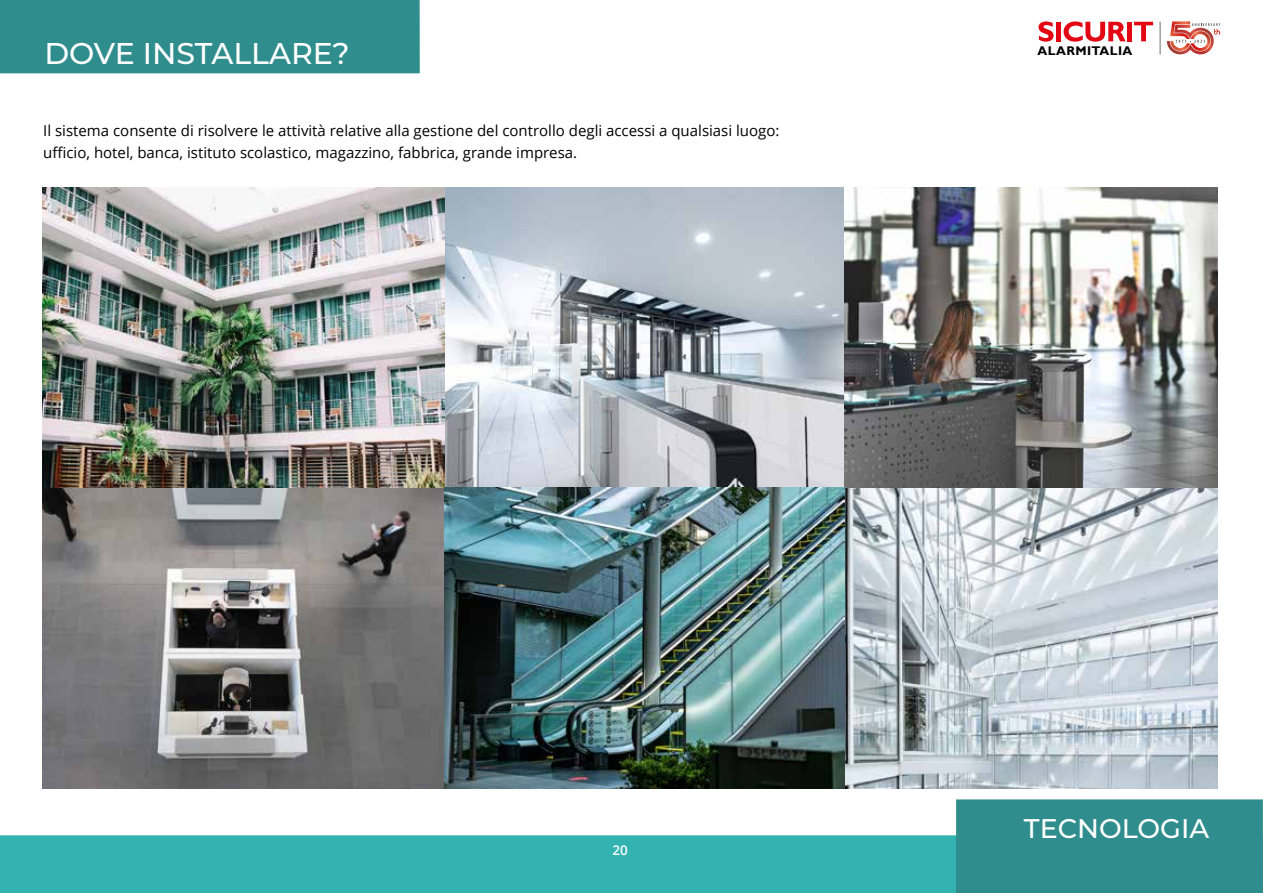
<style>
.page{position:relative;width:1263px;height:893px;background:#fff}
.page>*{position:absolute;margin:0;border:0;box-sizing:border-box;transform-origin:0 0}
.t1{font:500 30px "Montserrat";color:#fff}
.t2{font:500 27px "Montserrat";color:#fff}
.t3{font:15px/22.5px "Open Sans";color:#010101}
.t4{font:600 13.5px "Open Sans";color:#fff}
.t5{font:700 12.75px "Gill Sans";letter-spacing:.03em;color:#000}
</style>
<div class="page">
<div style="left:0;top:835px;width:956px;height:58px;background:#32b2b1"></div>
<svg style="left:1167px;top:21px;width:53px;height:33px"></svg>
<hr style="left:1160px;top:22px;width:1px;height:33px;background:#706f6f">
<svg style="left:1038px;top:21px;width:15px;height:21px"></svg>
<div style="left:1056px;top:22px;width:5px;height:19px;background:#e30613"></div>
<svg style="left:1063px;top:21px;width:62px;height:21px"></svg>
<div style="left:1127px;top:22px;width:5px;height:19px;background:#e30613"></div>
<svg style="left:1134px;top:22px;width:19px;height:19px"></svg>
<div style="left:0;top:0;width:420px;height:73px;background:#308d8d"></div>
<div style="left:956px;top:799px;width:307px;height:94px;background:#308d8d"></div>
<img style="left:844px;top:488px;width:374px;height:301px">
<img style="left:43px;top:187px;width:1175px;height:301px">
<img style="left:43px;top:488px;width:401px;height:301px">
<img style="left:444px;top:487px;width:400px;height:302px">
<h1 class="t1" style="left:44px;top:32px;width:307px">DOVE INSTALLARE?</h1>
<p class="t3" style="left:43px;top:119px;width:738px">Il sistema consente di risolvere le attività relative alla gestione del controllo degli accessi a qualsiasi luogo: ufficio, hotel, banca, istituto scolastico, magazzino, fabbrica, grande impresa.</p>
<p class="t5" style="left:1037px;top:42px;width:96px">ALARMITALIA</p>
<p class="t4" style="left:612px;top:841px;width:17px">20</p>
<h2 class="t2" style="left:1024px;top:810px;width:187px">TECNOLOGIA</h2>
</div>
